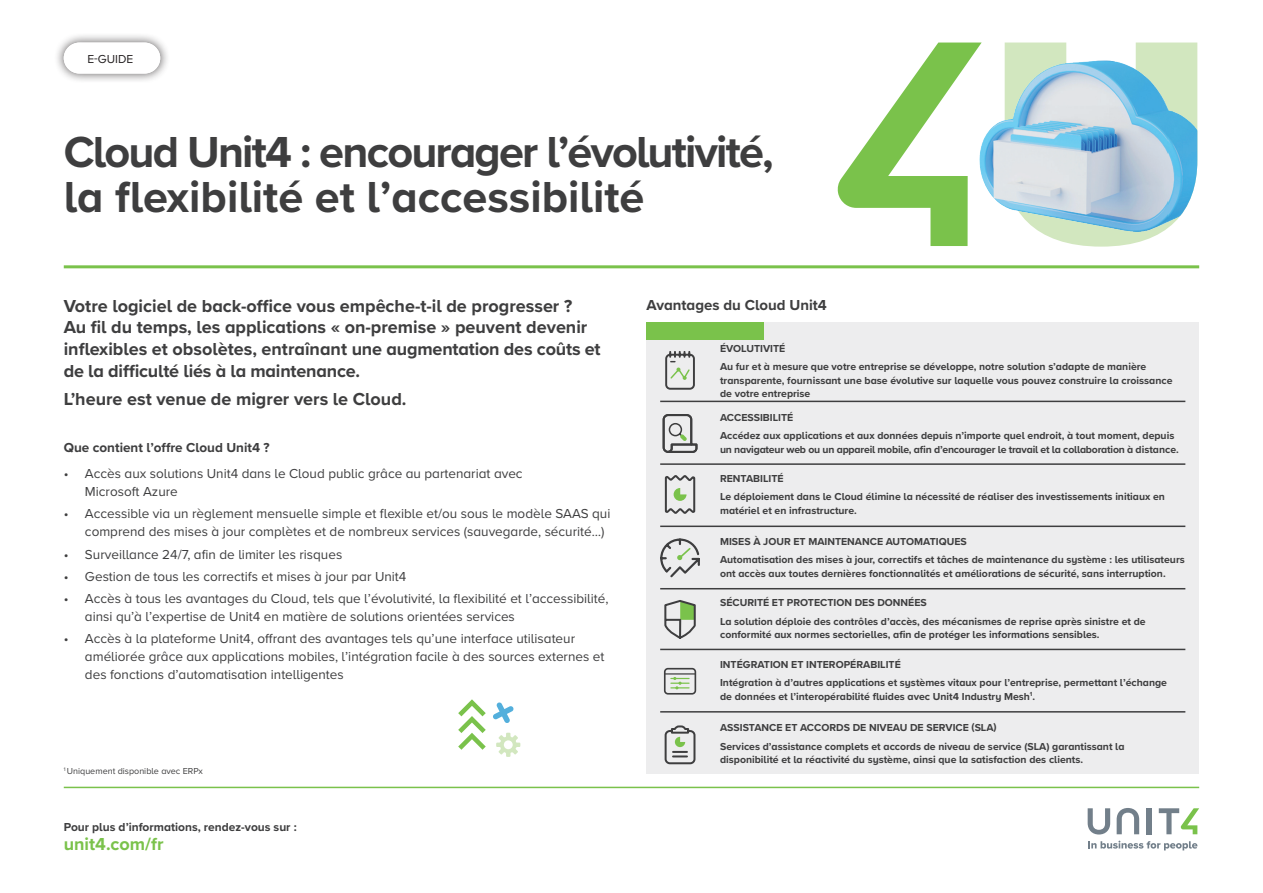
<style>
.page{position:relative;width:1263px;height:893px;background:#fff}
.page>*{position:absolute;margin:0;border:0;box-sizing:border-box;transform-origin:0 0}
.t1{font:700 45px/45px "Proxima Nova A";letter-spacing:-.04em;color:#3e3e3f}
.t2{font:700 18px/21.6px "Proxima Nova A";color:#3e3e3f}
.t3{font:700 18px "Proxima Nova A";color:#7ac24b}
.t4{font:700 15px "Proxima Nova A";color:#3e3e3f}
.t5{font:13.5px/18px "Proxima Nova A";color:#3e3e3f}
.t6{font:700 13.5px "Proxima Nova A";color:#3e3e3f}
.t7{font:700 12px "Proxima Nova A";color:#3e3e3f}
.t8{font:12px "Proxima Nova A";color:#231f20}
.t9{font:700 10.5px/18.8px "Proxima Nova A";color:#3e3e3f}
.t10{font:700 10.5px "Proxima Nova A";letter-spacing:-.02em;color:#3e3e3f}
.t11{font:9px "Proxima Nova A";color:#3e3e3f}
</style>
<div class="page">
<hr style="left:64px;top:787px;width:1135px;height:1px;background:#7ac24b">
<svg style="left:1088px;top:841px;width:109px;height:9px"></svg>
<svg style="left:1088px;top:808px;width:22px;height:26px"></svg>
<svg style="left:1117px;top:808px;width:22px;height:26px"></svg>
<div style="left:1147px;top:808px;width:5px;height:26px;background:#727f8a"></div>
<svg style="left:1159px;top:808px;width:40px;height:26px"></svg>
<div style="left:54px;top:33px;width:116px;height:51px;background:#231f20;opacity:.75"></div>
<hr style="left:64px;top:265px;width:1135px;height:3px;background:#7ac24b">
<img style="left:1005px;top:43px;width:192px;height:204px">
<svg style="left:837px;top:43px;width:145px;height:203px"></svg>
<div style="left:64px;top:43px;width:96px;height:31px;background:#fff;border-radius:16px"></div>
<div style="left:646px;top:322px;width:553px;height:452px;background:#ededee"></div>
<div style="left:646px;top:322px;width:118px;height:17px;background:#7ac24b"></div>
<hr style="left:660px;top:401px;width:525px;height:1px;background:#3e3e3f">
<hr style="left:660px;top:463px;width:525px;height:2px;background:#3e3e3f">
<hr style="left:660px;top:526px;width:525px;height:1px;background:#3e3e3f">
<hr style="left:660px;top:588px;width:525px;height:1px;background:#3e3e3f">
<hr style="left:660px;top:649px;width:525px;height:1px;background:#3e3e3f">
<hr style="left:660px;top:711px;width:525px;height:2px;background:#3e3e3f">
<svg style="left:665px;top:351px;width:30px;height:39px"></svg>
<svg style="left:662px;top:414px;width:36px;height:39px"></svg>
<div style="left:664px;top:668px;width:32px;height:27px;border:2px solid #3e3e3f;border-radius:3px"></div>
<hr style="left:665px;top:673px;width:30px;height:1px;background:#3e3e3f">
<svg style="left:671px;top:677px;width:18px;height:12px"></svg>
<svg style="left:660px;top:538px;width:40px;height:40px"></svg>
<svg style="left:664px;top:600px;width:32px;height:39px"></svg>
<svg style="left:664px;top:725px;width:32px;height:40px"></svg>
<svg style="left:664px;top:475px;width:32px;height:39px"></svg>
<svg style="left:458px;top:699px;width:62px;height:58px"></svg>
<img style="left:973px;top:58px;width:194px;height:173px">
<p class="t8" style="left:87px;top:50px;width:47px">E-GUIDE</p>
<p class="t8" style="left:80px;top:50px;width:66px">DATASHEET</p>
<h1 class="t1" style="left:64px;top:129px;width:711px">Cloud Unit4 : encourager l’évolutivité, la flexibilité et l’accessibilité</h1>
<p class="t2" style="left:64px;top:295px;width:538px">Votre logiciel de back-office vous empêche-t-il de progresser ?<br>Au fil du temps, les applications « on-premise » peuvent devenir inflexibles et obsolètes, entraînant une augmentation des coûts et de la difficulté liés à la maintenance.</p>
<h2 class="t2" style="left:64px;top:388px;width:344px">L’heure est venue de migrer vers le Cloud.</h2>
<p class="t6" style="left:64px;top:437px;width:207px">Que contient l’offre Cloud Unit4 ?</p>
<p class="t5" style="left:85px;top:464px;width:439px;text-indent:-21px">• Accès aux solutions Unit4 dans le Cloud public grâce au partenariat avec<br>Microsoft Azure</p>
<p class="t5" style="left:85px;top:504px;width:527px;text-indent:-21px">• Accessible via un règlement mensuelle simple et flexible et/ou sous le modèle SAAS qui comprend des mises à jour complètes et de nombreux services (sauvegarde, sécurité…)</p>
<p class="t5" style="left:64px;top:544px;width:280px">• Surveillance 24/7, afin de limiter les risques</p>
<p class="t5" style="left:64px;top:567px;width:344px">• Gestion de tous les correctifs et mises à jour par Unit4</p>
<p class="t5" style="left:85px;top:589px;width:525px;text-indent:-21px">• Accès à tous les avantages du Cloud, tels que l’évolutivité, la flexibilité et l’accessibilité, ainsi qu’à l’expertise de Unit4 en matière de solutions orientées services</p>
<p class="t5" style="left:85px;top:629px;width:521px;text-indent:-21px">• Accès à la plateforme Unit4, offrant des avantages tels qu’une interface utilisateur améliorée grâce aux applications mobiles, l’intégration facile à des sources externes et des fonctions d’automatisation intelligentes</p>
<p class="t11" style="left:64px;top:764px;width:141px"><sup>1</sup> Uniquement disponible avec ERPx</p>
<p class="t7" style="left:64px;top:818px;width:234px">Pour plus d’informations, rendez-vous sur :</p>
<h2 class="t3" style="left:64px;top:831px;width:101px">unit4.com/fr</h2>
<h3 class="t4" style="left:646px;top:293px;width:182px">Avantages du Cloud Unit4</h3>
<p class="t9" style="left:720px;top:338px;width:428px">ÉVOLUTIVITÉ<br>Au fur et à mesure que votre entreprise se développe, notre solution s’adapte de manière</p>
<p class="t9" style="left:720px;top:373px;width:454px;line-height:13.5px">transparente, fournissant une base évolutive sur laquelle vous pouvez construire la croissance de votre entreprise</p>
<p class="t9" style="left:720px;top:407px;width:456px">ACCESSIBILITÉ<br>Accédez aux applications et aux données depuis n’importe quel endroit, à tout moment, depuis</p>
<p class="t10" style="left:720px;top:441px;width:460px">un navigateur web ou un appareil mobile, afin d’encourager le travail et la collaboration à distance.</p>
<p class="t9" style="left:720px;top:469px;width:446px">RENTABILITÉ<br>Le déploiement dans le Cloud élimine la nécessité de réaliser des investissements initiaux en</p>
<p class="t9" style="left:720px;top:501px;width:138px">matériel et en infrastructure.</p>
<p class="t9" style="left:720px;top:531px;width:466px">MISES À JOUR ET MAINTENANCE AUTOMATIQUES<br>Automatisation des mises à jour, correctifs et tâches de maintenance du système : les utilisateurs</p>
<p class="t9" style="left:720px;top:564px;width:447px">ont accès aux toutes dernières fonctionnalités et améliorations de sécurité, sans interruption.</p>
<p class="t9" style="left:720px;top:593px;width:427px">SÉCURITÉ ET PROTECTION DES DONNÉES<br>La solution déploie des contrôles d’accès, des mécanismes de reprise après sinistre et de</p>
<p class="t9" style="left:720px;top:625px;width:381px">conformité aux normes sectorielles, afin de protéger les informations sensibles.</p>
<p class="t9" style="left:720px;top:655px;width:448px">INTÉGRATION ET INTEROPÉRABILITÉ<br>Intégration à d’autres applications et systèmes vitaux pour l’entreprise, permettant l’échange</p>
<p class="t9" style="left:720px;top:687px;width:317px">de données et l’interopérabilité fluides avec Unit4 Industry Mesh<sup>1</sup>.</p>
<p class="t9" style="left:720px;top:718px;width:406px">ASSISTANCE ET ACCORDS DE NIVEAU DE SERVICE (SLA)<br>Services d’assistance complets et accords de niveau de service (SLA) garantissant la</p>
<p class="t9" style="left:720px;top:750px;width:365px">disponibilité et la réactivité du système, ainsi que la satisfaction des clients.</p>
</div>
